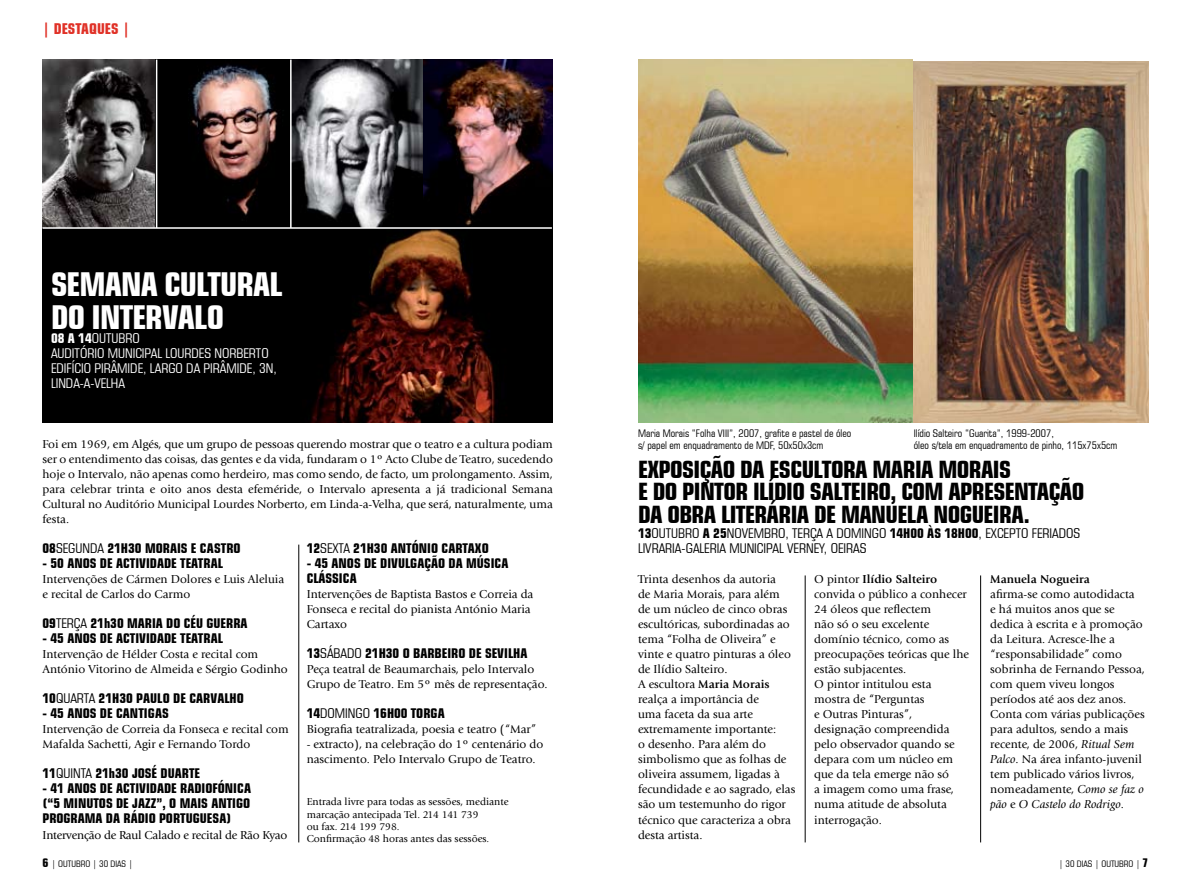
<style>
.page{position:relative;width:1191px;height:885px;background:#fff}
.page>*{position:absolute;margin:0;border:0;box-sizing:border-box;transform-origin:0 0}
.t1{font:700 condensed 33px/33px "Square 721 BT";letter-spacing:-.025em;color:#fff}
.t2{font:700 condensed 24px "Square 721 BT";letter-spacing:-.025em;color:#000}
.t3{font:700 condensed 15px "Square 721 BT";color:#e03127}
.t4{font:700 condensed 13.5px/15px "Square 721 BT";color:#000}
.t5{font:condensed 13.5px "Square 721 BT";color:#000}
.t6{font:condensed 13.5px/15px "Square 721 BT";color:#fff}
.t7{font:12px/15px "Giovanni";color:#000}
.t8{font:700 12px "Giovanni";color:#000}
.t9{font:condensed 10.5px/12px "Square 721 BT";color:#000}
.t10{font:10.5px/12px "Giovanni";color:#000}
.t11{font:condensed 9px "Square 721 BT";color:#000}
.s1{font-weight:700}
.s2{font-weight:400}
.s3{font-style:italic}
</style>
<div class="page">
<hr style="left:298px;top:544px;width:1px;height:298px;background:#000">
<hr style="left:980px;top:575px;width:1px;height:267px;background:#000">
<img style="left:43px;top:60px;width:113px;height:167px">
<img style="left:422px;top:60px;width:131px;height:168px">
<img style="left:912px;top:60px;width:236px;height:362px">
<img style="left:638px;top:60px;width:274px;height:362px">
<img style="left:157px;top:60px;width:133px;height:167px">
<svg style="left:291px;top:60px;width:131px;height:167px;background:#6b6b6e"></svg>
<img style="left:43px;top:228px;width:510px;height:194px">
<hr style="left:43px;top:227px;width:509px;height:2px;background:#fff">
<hr style="left:805px;top:575px;width:1px;height:267px;background:#000">
<p class="t3" style="left:43px;top:20px;width:89px">| DESTAQUES |</p>
<h1 class="t1" style="left:51px;top:268px;width:145px">SEMANA CULTURAL<br>DO INTERVALO</h1>
<p class="t6" style="left:51px;top:331px;width:56px"><span class="s1">08 A 14</span>OUTUBRO<br>AUDIT</p>
<p class="t6" style="left:80px;top:346px;width:93px">ÓRIO MUNICIPAL LOURDES</p>
<p class="t6" style="left:214px;top:346px;width:8px">NORBERTO</p>
<p class="t6" style="left:51px;top:361px;width:74px">EDI FÍCIO PIRÂMIDE</p>
<p class="t6" style="left:143px;top:361px;width:15px">, LARGO</p>
<p class="t6" style="left:186px;top:361px;width:48px">DAPIRÂMIDE</p>
<p class="t6" style="left:252px;top:361px;width:26px">, 3N,</p>
<p class="t6" style="left:51px;top:376px;width:74px">LI NDA-A-VELHA</p>
<p class="t7" style="left:43px;top:437px;width:512px;text-align:justify">Foi em 1969, em Algés, que um grupo de pessoas querendo mostrar que o teatro e a cultura podiam ser o entendimento das coisas, das gentes e da vida, fundaram o 1º Acto Clube de Teatro, sucedendo hoje o Intervalo, não apenas como herdeiro, mas como sendo, de facto, um prolongamento. Assim, para celebrar trinta e oito anos desta efeméride, o Intervalo apresenta a já tradicional Semana Cultural no Auditório Municipal Lourdes Norberto, em Linda-a-Velha, que será, naturalmente, uma festa.</p>
<p class="t4" style="left:43px;top:541px;width:111px">08<span class="s2">SEGUNDA</span> 21H30 MORAIS</p>
<p class="t4" style="left:191px;top:541px;width:24px">E CASTRO</p>
<p class="t4" style="left:43px;top:556px;width:81px">- 50 ANOS DE ACTIVIDADE</p>
<p class="t4" style="left:180px;top:556px;width:8px">TEATRAL</p>
<p class="t7" style="left:43px;top:572px;width:243px">Intervenções de Cármen Dolores e Luis Aleluia e recital de Carlos do Carmo</p>
<p class="t4" style="left:43px;top:616px;width:93px">09<span class="s2">TERÇA</span> 21H30 MARIA</p>
<p class="t4" style="left:166px;top:616px;width:48px">DO CÉU GUERRA</p>
<p class="t4" style="left:43px;top:631px;width:81px">- 45ANOSDEACTIVIDADE</p>
<p class="t4" style="left:180px;top:631px;width:8px">TEATRAL</p>
<p class="t7" style="left:43px;top:647px;width:247px">Intervenção de Hélder Costa e recital com<br>António Vitorino de Almeida e Sérgio Godinho</p>
<p class="t4" style="left:43px;top:691px;width:108px">10<span class="s2">QUARTA</span> 21H30 PAULO</p>
<p class="t4" style="left:173px;top:691px;width:31px">DE CARVALHO</p>
<p class="t4" style="left:43px;top:706px;width:121px">- 45 ANOS DE CANTIGAS</p>
<p class="t7" style="left:43px;top:722px;width:248px">Intervenção de Correia da Fonseca e recital com<br>Mafalda Sachetti, Agir e Fernando Tordo</p>
<p class="t4" style="left:43px;top:766px;width:133px">11<span class="s2">QUINTA</span> 21H30 JOSÉ DUARTE</p>
<p class="t4" style="left:43px;top:781px;width:81px">- 41 ANOS DE ACTIVIDADE</p>
<p class="t4" style="left:180px;top:781px;width:8px">RADIOF</p>
<p class="t4" style="left:218px;top:781px;width:23px">ÓNICA</p>
<p class="t4" style="left:43px;top:796px;width:52px">(“5 MINUTOS</p>
<p class="t4" style="left:307px;top:541px;width:150px">12<span class="s2">SEXTA</span> 21H30 ANTÓNIO CARTA</p>
<p class="t4" style="left:475px;top:541px;width:14px">XO</p>
<p class="t4" style="left:307px;top:556px;width:81px">- 45ANOSDEDIVUL</p>
<p class="t4" style="left:410px;top:556px;width:81px">GAÇÃO DA MÚSICA</p>
<p class="t4" style="left:307px;top:571px;width:26px">CLÁSSICA</p>
<p class="t7" style="left:307px;top:587px;width:228px">Intervenções de Baptista Bastos e Correia da<br>Fonseca e recital do pianista António Maria<br>Cartaxo</p>
<p class="t4" style="left:307px;top:646px;width:121px">13<span class="s2">SÁBADO</span> 21H30 O BARBEIRO</p>
<p class="t4" style="left:469px;top:646px;width:30px">DE SEVILHA</p>
<p class="t7" style="left:307px;top:662px;width:242px">Peça teatral de Beaumarchais, pelo Intervalo<br>Grupo de Teatro. Em 5º mês de representação.</p>
<p class="t4" style="left:307px;top:706px;width:139px">14<span class="s2">DOMINGO</span> 16H00 TORGA</p>
<p class="t7" style="left:307px;top:722px;width:231px">Biografia teatralizada, poesia e teatro (“Mar”</p>
<p class="t7" style="left:307px;top:737px;width:238px">- extracto), na celebração do 1º centenário do nascimento. Pelo Intervalo Grupo de Teatro.</p>
<p class="t10" style="left:307px;top:796px;width:203px">Entrada livre para todas as sessões, mediante marcação antecipada Tel. 214 141 739<br>ou fax. 214 199 798.<br>Confirmação 48 horas antes das sessões.</p>
<p class="t4" style="left:43px;top:796px;width:208px;text-indent:74px">DE JAZZ”, O MAIS ANTIGO<br>PROGRAMADA RÁDIO PORTU</p>
<p class="t4" style="left:193px;top:811px;width:15px">GUESA</p>
<p class="t4" style="left:226px;top:811px;width:6px">)</p>
<p class="t7" style="left:43px;top:827px;width:246px">Intervenção de Raul Calado e recital de Rão Kyao</p>
<p class="t9" style="left:638px;top:427px;width:215px">MARIA MORAIS “FOLHA VIII”, 2007, GRAFITE E PASTEL DE ÓLEO<br>S/ PAPEL EM ENQUADRAMENTO DE MDF, 50X50X3CM</p>
<p class="t9" style="left:913px;top:427px;width:205px">ILÍDIO SALTEIRO “GUARITA”, 1999-2007,<br>ÓLEO S/TELA EM ENQUADRAMENTO DE PINHO, 115X75X5CM</p>
<h2 class="t2" style="left:638px;top:454px;width:32px">EXPOSI</h2>
<h2 class="t2" style="left:699px;top:454px;width:82px">ÇÃO DA ESCULTORA</h2>
<h2 class="t2" style="left:872px;top:454px;width:13px">MARIA</h2>
<h2 class="t2" style="left:938px;top:454px;width:13px">MORAIS</h2>
<h2 class="t2" style="left:638px;top:477px;width:195px">E DO PINTOR ILÍDIO SALTEIRO</h2>
<h2 class="t2" style="left:890px;top:477px;width:70px">, CO M APRESE</h2>
<h2 class="t2" style="left:1014px;top:477px;width:70px">NTAÇÃO</h2>
<h2 class="t2" style="left:638px;top:499px;width:43px">DA OBRA</h2>
<h2 class="t2" style="left:721px;top:499px;width:10px">LITER</h2>
<h2 class="t2" style="left:766px;top:499px;width:131px">ÁRIA DEMANUELA</h2>
<h2 class="t2" style="left:933px;top:499px;width:50px">NOGUEIRA</h2>
<h2 class="t2" style="left:1024px;top:499px;width:7px">.</h2>
<p class="t5" style="left:638px;top:525px;width:29px"><span class="s1">13</span>OUTUBRO</p>
<p class="t5" style="left:703px;top:525px;width:54px"><span class="s1">A 25</span>NOVEMBRO</p>
<p class="t5" style="left:785px;top:525px;width:14px">, TERÇA</p>
<p class="t5" style="left:826px;top:525px;width:18px">A DOMI</p>
<p class="t5" style="left:864px;top:525px;width:180px">NGO <span class="s1">14H00 ÀS 18H00</span>, EXCEPTO FERIADOS</p>
<p class="t5" style="left:638px;top:540px;width:21px">LIVRARIA</p>
<p class="t5" style="left:681px;top:540px;width:29px">-GALERIA</p>
<p class="t5" style="left:729px;top:540px;width:116px">MUNICIPAL VERNEY, OEIRAS</p>
<p class="t7" style="left:638px;top:572px;width:159px">Trinta desenhos da autoria<br>de Maria Morais, para além<br>de um núcleo de cinco obras escultóricas, subordinadas ao tema “Folha de Oliveira” e vinte e quatro pinturas a óleo de Ilídio Salteiro.<br>A escultora <span class="s1">Maria Morais </span>realça a importância de<br>uma faceta da sua arte extremamente importante:<br>o desenho. Para além do simbolismo que as folhas de oliveira assumem, ligadas à fecundidade e ao sagrado, elas são um testemunho do rigor técnico que caracteriza a obra desta artista.</p>
<p class="t7" style="left:814px;top:572px;width:156px">O pintor <span class="s1">Ilídio Salteiro </span>convida o público a conhecer<br>24 óleos que reflectem<br>não só o seu excelente domínio técnico, como as preocupações teóricas que lhe estão subjacentes.<br>O pintor intitulou esta mostra de “Perguntas<br>e Outras Pinturas”, designação compreendida pelo observador quando se depara com um núcleo em que da tela emerge não só<br>a imagem como uma frase, numa atitude de absoluta interrogação.</p>
<p class="t8" style="left:990px;top:572px;width:101px">Manuela Nogueira</p>
<p class="t7" style="left:990px;top:587px;width:156px">afirma-se como autodidacta<br>e há muitos anos que se dedica à escrita e à promoção da Leitura. Acresce-lhe a “responsabilidade” como sobrinha de Fernando Pessoa, com quem viveu longos períodos até aos dez anos.<br>Conta com várias publicações para adultos, sendo a mais recente, de 2006, <span class="s3">Ritual Sem<br>Palco</span>. Na área infanto-juvenil tem publicado vários livros, nomeadamente, <span class="s3">Como se faz o pão</span> e <span class="s3">O Castelo do Rodrigo</span>.</p>
<p class="t11" style="left:52px;top:858px;width:83px">| OUTUBRO | 30 DIAS |</p>
<p class="t11" style="left:1058px;top:858px;width:83px">| 30 DIAS | OUTUBRO |</p>
</div>
